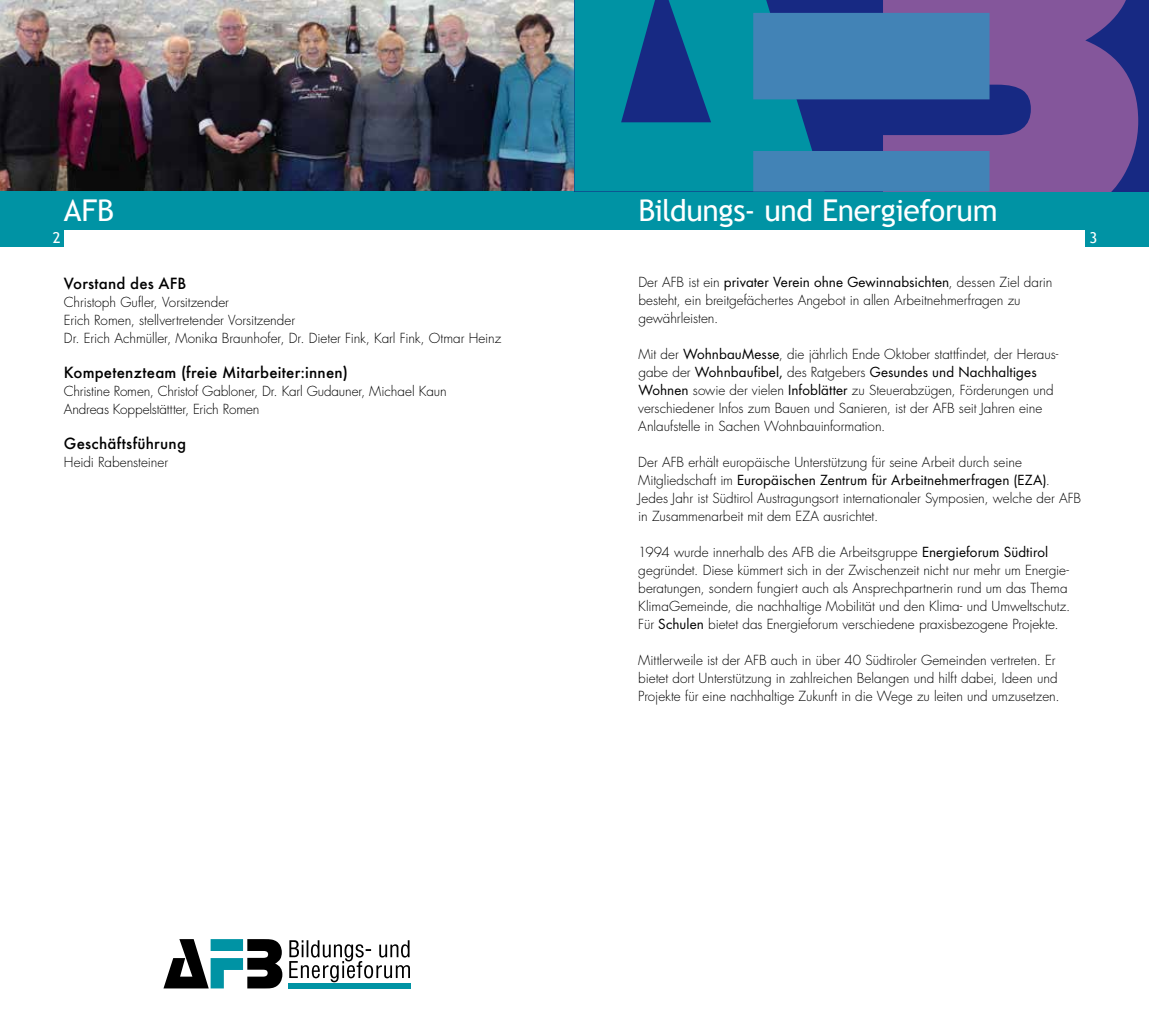
<style>
.page{position:relative;width:1149px;height:1021px;background:#fff}
.page>*{position:absolute;margin:0;border:0;box-sizing:border-box;transform-origin:0 0}
.t1{font:30px "Trebuchet MS";letter-spacing:-.015em;color:#fff}
.t2{font:500 15px "Futura";letter-spacing:.015em;color:#000}
.t3{font:15px "Trebuchet MS";color:#fff}
.t4{font:300 13.5px/18px "Futura";letter-spacing:-.005em;color:#000}
.s1{color:#bcdfe3}
.s2{font-weight:400}
</style>
<div class="page">
<div style="left:1084px;top:230px;width:64px;height:17px;background:#0093a4"></div>
<img style="left:0;top:0;width:574px;height:191px">
<div style="left:0;top:191px;width:1148px;height:39px;background:#0093a4"></div>
<div style="left:288px;top:982px;width:123px;height:6px;background:#0093a4"></div>
<svg style="left:289px;top:940px;width:121px;height:42px"></svg>
<svg style="left:163px;top:939px;width:119px;height:49px"></svg>
<div style="left:574px;top:0;width:574px;height:191px;background:#172983"></div>
<svg style="left:574px;top:0;width:197px;height:191px;fill:#0093a4"></svg>
<svg style="left:883px;top:0;width:254px;height:191px;background:#734f97"></svg>
<svg style="left:753px;top:13px;width:236px;height:178px"></svg>
<div style="left:0;top:230px;width:64px;height:17px;background:#0093a4"></div>
<h1 class="t1" style="left:64px;top:193px;width:52px">AFB</h1>
<h1 class="t1" style="left:638px;top:193px;width:448px">Bildungs- und Energieforum<span class="s1">Reisen</span></h1>
<p class="t3" style="left:53px;top:229px;width:9px">2</p>
<p class="t3" style="left:1089px;top:229px;width:9px">3</p>
<p class="t2" style="left:64px;top:273px;width:124px">Vorstand des AFB</p>
<p class="t4" style="left:64px;top:293px;width:439px">Christoph Gufler, Vorsitzender<br>Erich Romen, stellvertretender Vorsitzender<br>Dr. Erich Achmüller, Monika Braunhofer, Dr. Dieter Fink, Karl Fink, Otmar Heinz</p>
<p class="t2" style="left:64px;top:362px;width:285px">Kompetenzteam (freie Mitarbeiter:innen)</p>
<p class="t4" style="left:64px;top:382px;width:384px">Christine Romen, Christof Gabloner, Dr. Karl Gudauner, Michael Kaun<br>Andreas Koppelstättter, Erich Romen</p>
<p class="t2" style="left:64px;top:432px;width:124px">Geschäftsführung</p>
<p class="t4" style="left:64px;top:453px;width:106px">Heidi Rabensteiner</p>
<p class="t4" style="left:638px;top:273px;width:415px">Der AFB ist ein <span class="s2">privater Verein ohne Gewinnabsichten</span>, dessen Ziel darin besteht, ein breitgefächertes Angebot in allen Arbeitnehmerfragen zu gewährleisten.</p>
<p class="t4" style="left:638px;top:345px;width:421px">Mit der <span class="s2">WohnbauMesse</span>, die jährlich Ende Oktober stattfindet, der Heraus&shy;gabe der <span class="s2">Wohnbaufibel,</span> des Ratgebers <span class="s2">Gesundes und Nachhaltiges Wohnen</span> sowie der vielen <span class="s2">Infoblätter</span> zu Steuerabzügen, Förderungen und verschiedener Infos zum Bauen und Sanieren, ist der AFB seit Jahren eine Anlaufstelle in Sachen Wohnbauinformation.</p>
<p class="t4" style="left:638px;top:453px;width:444px">Der AFB erhält europäische Unterstützung für seine Arbeit durch seine Mitgliedschaft im <span class="s2">Europäischen Zentrum für Arbeitnehmerfragen (EZA)</span>.<br>Jedes Jahr ist Südtirol Austragungsort internationaler Symposien, welche der AFB in Zusammenarbeit mit dem EZA ausrichtet.</p>
<p class="t4" style="left:638px;top:543px;width:433px">1994 wurde innerhalb des AFB die Arbeitsgruppe <span class="s2">Energieforum Südtirol </span>gegründet. Diese kümmert sich in der Zwischenzeit nicht nur mehr um Energie&shy;beratungen, sondern fungiert auch als Ansprechpartnerin rund um das Thema KlimaGemeinde, die nachhaltige Mobilität und den Klima- und Umweltschutz.<br>Für <span class="s2">Schulen</span> bietet das Energieforum verschiedene praxisbezogene Projekte.</p>
<p class="t4" style="left:638px;top:651px;width:422px">Mittlerweile ist der AFB auch in über 40 Südtiroler Gemeinden vertreten. Er bietet dort Unterstützung in zahlreichen Belangen und hilft dabei, Ideen und<br>Projekte für eine nachhaltige Zukunft in die Wege zu leiten und umzusetzen.</p>
</div>
